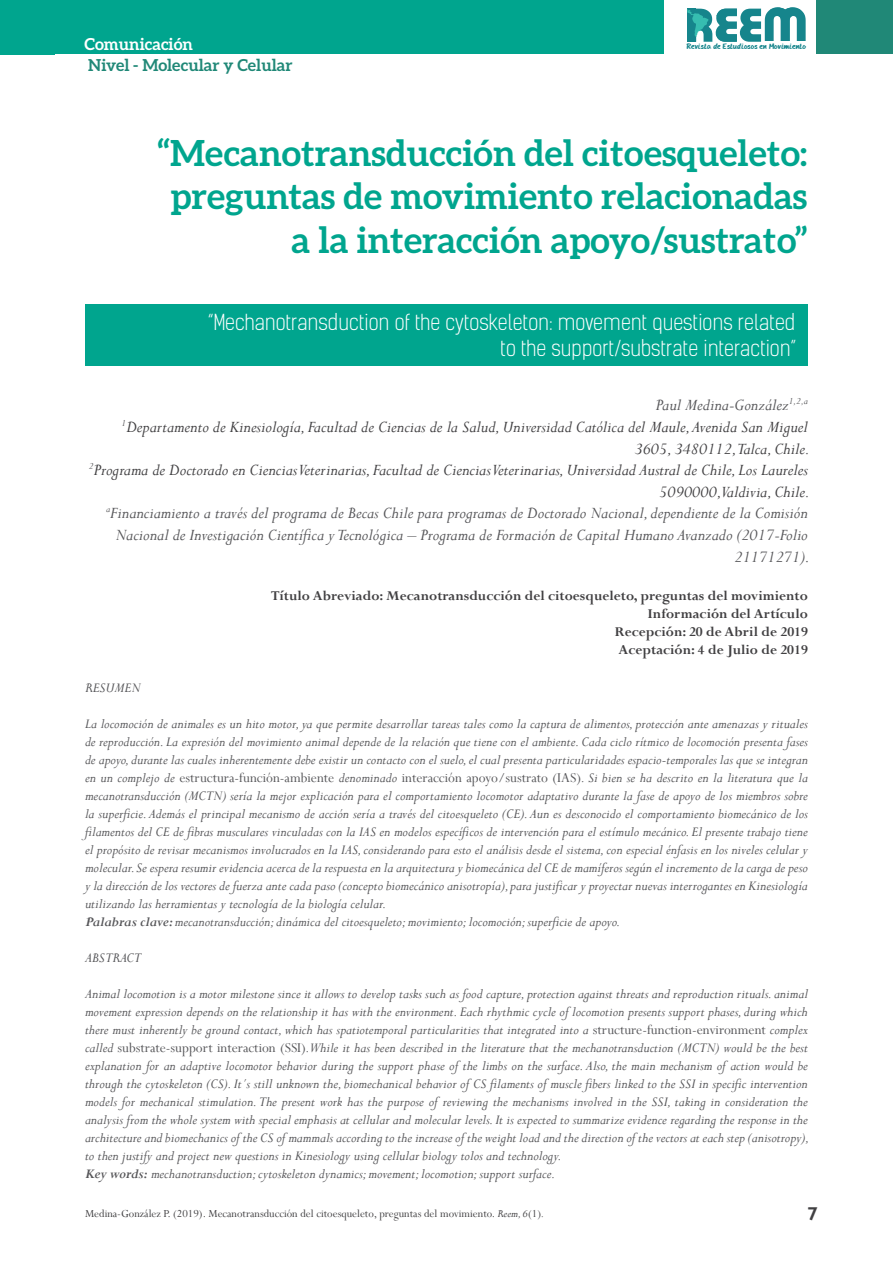
<style>
.page{position:relative;width:893px;height:1263px;background:#fff}
.page>*{position:absolute;margin:0;border:0;box-sizing:border-box;transform-origin:0 0}
.t1{font:700 36px/43.2px "Aleo";color:#00a58e;text-align:right}
.t2{font:21px/25.2px "Kelson Sans Light RU";color:#fff;text-align:right}
.t3{font:italic 18px/21.6px "Perpetua";color:#414042;text-align:right}
.t4{font:700 18px "Aller";color:#414042}
.t5{font:700 16.5px "Aleo";color:#208877}
.t6{font:700 16.5px "Aleo";color:#fff}
.t7{font:italic 15px/18px "Perpetua";color:#565659}
.t8{font:700 15px/18px "Perpetua";color:#414042;text-align:right}
.t9{font:12px "Perpetua";color:#414042}
.t10{font:8.1px "HANDYHANDY";color:#16858c}
.s1{color:#565659}
.s2{font-style:normal}
.s3{font-weight:700}
.s4{font-style:italic}
</style>
<div class="page">
<div style="left:816px;top:0;width:77px;height:54px;background:#208877"></div>
<div style="left:0;top:0;width:664px;height:54px;background:#00a58e"></div>
<svg style="left:687px;top:7px;width:119px;height:35px"></svg>
<div style="left:85px;top:304px;width:723px;height:62px;background:#00a58e"></div>
<p class="t6" style="left:84px;top:35px;width:110px">Comunicación</p>
<p class="t5" style="left:88px;top:56px;width:206px">Nivel - Molecular y Celular</p>
<p class="t10" style="left:686px;top:42px;width:121px">Revista de Estudiosos en Movimiento</p>
<h1 class="t1" style="left:157px;top:131px;width:651px">“Mecanotransducción del citoesqueleto: preguntas de movimiento relacionadas a la interacción apoyo/sustrato”</h1>
<h2 class="t2" style="left:208px;top:310px;width:590px">“Mechanotransduction of the cytoskeleton: movement questions related to the support/substrate interaction”</h2>
<p class="t3" style="left:89px;top:394px;width:722px"><span class="s1">Paul Medina-González</span><sup>1,2,a<br>1</sup>Departamento de Kinesiología, Facultad de Ciencias de la Salud, Universidad Católica del Maule, Avenida San Miguel 3605, 3480112,Talca, Chile<span class="s1">.<br></span><sup>2</sup>Programa de Doctorado en Ciencias Veterinarias, Facultad de Ciencias Veterinarias, Universidad Austral de Chile, Los Laureles 5090000,Valdivia, Chile<span class="s1">.<br></span><sup>a</sup><span class="s1">Financiamiento a través del programa de Becas Chile para programas de Doctorado Nacional, dependiente de la Comisión Nacional de Investigación Científica y Tecnológica – Programa de Formación de Capital Humano Avanzado (2017-Folio 21171271).</span></p>
<p class="t8" style="left:271px;top:586px;width:538px">Título Abreviado: Mecanotransducción del citoesqueleto, preguntas del movimiento Información del Artículo<br>Recepción: 20 de Abril de 2019<br>Aceptación: 4 de Julio de 2019</p>
<p class="t7" style="left:85px;top:678px;width:57px">RESUMEN</p>
<p class="t7" style="left:85px;top:714px;width:724px">La locomoción de animales es un hito motor, ya que permite desarrollar tareas tales como la captura de alimentos, protección ante amenazas y rituales de reproducción. La expresión del movimiento animal depende de la relación que tiene con el ambiente. Cada ciclo rítmico de locomoción presenta fases de apoyo, durante las cuales inherentemente debe existir un contacto con el suelo, el cual presenta particularidades espacio-temporales las que se integran en un complejo de <span class="s2">estructura-función-ambiente</span> denominado <span class="s2">interacción apoyo/sustrato (IAS)</span>. Si bien se ha descrito en la literatura que la mecanotransducción (MCTN) sería la mejor explicación para el comportamiento locomotor adaptativo durante la fase de apoyo de los miembros sobre la superficie. Además el principal mecanismo de acción sería a través del citoesqueleto (CE). Aun es desconocido el comportamiento biomecánico de los filamentos del CE de fibras musculares vinculadas con la IAS en modelos específicos de intervención para el estímulo mecánico. El presente trabajo tiene el propósito de revisar mecanismos involucrados en la IAS, considerando para esto el análisis desde el sistema, con especial énfasis en los niveles celular y molecular. Se espera resumir evidencia acerca de la respuesta en la arquitectura y biomecánica del CE de mamíferos según el incremento de la carga de peso y la dirección de los vectores de fuerza ante cada paso (concepto biomecánico anisotropía), para justificar y proyectar nuevas interrogantes en Kinesiología utilizando las herramientas y tecnología de la biología celular.<br><span class="s3">Palabras clave:</span> mecanotransducción; dinámica del citoesqueleto; movimiento; locomoción; superficie de apoyo.</p>
<p class="t7" style="left:85px;top:948px;width:58px">ABSTRACT</p>
<p class="t7" style="left:85px;top:984px;width:726px">Animal locomotion is a motor milestone since it allows to develop tasks such as food capture, protection against threats and reproduction rituals. animal movement expression depends on the relationship it has with the environment. Each rhythmic cycle of locomotion presents support phases, during which there must inherently be ground contact, which has spatiotemporal particularities that integrated into a <span class="s2">structure-function-environment</span> complex called <span class="s2">substrate-support interaction (SSI)</span>.While it has been described in the literature that the mechanotransduction (MCTN) would be the best explanation for an adaptive locomotor behavior during the support phase of the limbs on the surface. Also, the main mechanism of action would be through the cytoskeleton (CS). It´s still unknown the, biomechanical behavior of CS filaments of muscle fibers linked to the SSI in specific intervention models for mechanical stimulation. The present work has the purpose of reviewing the mechanisms involved in the SSI, taking in consideration the analysis from the whole system with special emphasis at cellular and molecular levels. It is expected to summarize evidence regarding the response in the architecture and biomechanics of the CS of mammals according to the increase of the weight load and the direction of the vectors at each step (anisotropy), to then justify and project new questions in Kinesiology using cellular biology tolos and technology.<br><span class="s3">Key words:</span> mechanotransduction; cytoskeleton dynamics; movement; locomotion; support surface.</p>
<p class="t9" style="left:85px;top:1206px;width:461px">Medina-González P. (2019). Mecanotransducción del citoesqueleto, preguntas del movimiento. <span class="s4">Reem, 6</span>(1)<span class="s4">.</span></p>
<p class="t4" style="left:807px;top:1201px;width:12px">7</p>
</div>
